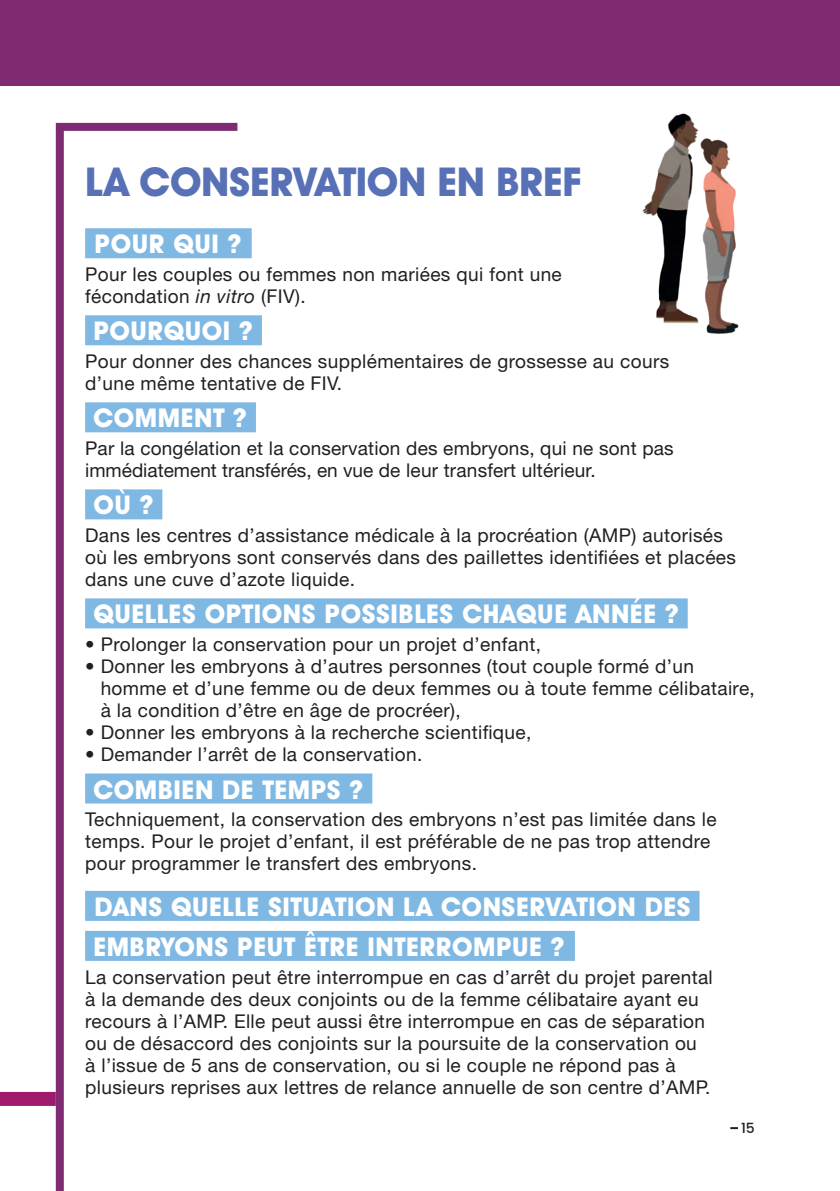
<style>
.page{position:relative;width:840px;height:1191px;background:#fff}
.page>*{position:absolute;margin:0;border:0;box-sizing:border-box;transform-origin:0 0}
.t1{font:700 40px "Avant Garde IT Cby BT";letter-spacing:-.01em;color:#5870b6}
.t2{font:700 26px/40px "Avant Garde IT Cby BT";letter-spacing:.02em;color:#fff}
.t3{font:19px/22px "Helvetica Neue LT Std";letter-spacing:.02em;color:#231f20}
.t4{font:500 14px "Poppins";color:#231f20}
.s1{font-style:italic}
</style>
<div class="page">
<div style="left:0;top:0;width:839px;height:85px;background:#7f2a71"></div>
<div style="left:0;top:1092px;width:56px;height:14px;background:#9f1a6d"></div>
<img style="left:642px;top:113px;width:97px;height:221px">
<div style="left:85px;top:228px;width:166px;height:30px;background:#80b8e4"></div>
<div style="left:85px;top:315px;width:177px;height:30px;background:#80b8e4"></div>
<div style="left:85px;top:402px;width:171px;height:30px;background:#80b8e4"></div>
<div style="left:85px;top:598px;width:602px;height:30px;background:#80b8e4"></div>
<div style="left:85px;top:773px;width:287px;height:30px;background:#80b8e4"></div>
<div style="left:85px;top:891px;width:614px;height:30px;background:#80b8e4"></div>
<div style="left:85px;top:931px;width:489px;height:30px;background:#80b8e4"></div>
<svg style="left:52px;top:122px;width:193px;height:1069px"></svg>
<svg style="left:730px;top:1127px;width:7px;height:2px"></svg>
<h1 class="t1" style="left:85px;top:158px;width:498px">LA CONSERVATION EN BREF</h1>
<h2 class="t2" style="left:95px;top:224px;width:148px">POUR QUI ?</h2>
<p class="t3" style="left:85px;top:263px;width:478px">Pour les couples ou femmes non mariées qui font une fécondation <span class="s1">in vitro</span> (FIV).</p>
<h2 class="t2" style="left:93px;top:311px;width:161px">POURQUOI ?</h2>
<p class="t3" style="left:85px;top:350px;width:585px">Pour donner des chances supplémentaires de grossesse au cours d’une même tentative de FIV.</p>
<h2 class="t2" style="left:93px;top:398px;width:155px">COMMENT ?</h2>
<p class="t3" style="left:85px;top:437px;width:589px">Par la congélation et la conservation des embryons, qui ne sont pas immédiatement transférés, en vue de leur transfert ultérieur.</p>
<h2 class="t2" style="left:93px;top:485px;width:62px">OÙ ?</h2>
<p class="t3" style="left:85px;top:524px;width:652px">Dans les centres d’assistance médicale à la procréation (AMP) autorisés où les embryons sont conservés dans des paillettes identifiées et placées dans une cuve d’azote liquide.</p>
<h2 class="t2" style="left:93px;top:594px;width:586px">QUELLES OPTIONS POSSIBLES CHAQUE ANNÉE ?</h2>
<p class="t3" style="left:85px;top:633px;width:457px">• Prolonger la conservation pour un projet d’enfant,</p>
<p class="t3" style="left:101px;top:655px;width:655px;text-indent:-16px">• Donner les embryons à d’autres personnes (tout couple formé d’un homme et d’une femme ou de deux femmes ou à toute femme célibataire, à la condition d’être en âge de procréer),</p>
<p class="t3" style="left:85px;top:721px;width:447px">• Donner les embryons à la recherche scientifique,</p>
<p class="t3" style="left:85px;top:743px;width:338px">• Demander l’arrêt de la conservation.</p>
<h2 class="t2" style="left:93px;top:769px;width:271px">COMBIEN DE TEMPS ?</h2>
<p class="t3" style="left:85px;top:808px;width:632px">Techniquement, la conservation des embryons n’est pas limitée dans le temps. Pour le projet d’enfant, il est préférable de ne pas trop attendre pour programmer le transfert des embryons.</p>
<h2 class="t2" style="left:93px;top:886px;width:598px">DANS QUELLE SITUATION LA CONSERVATION DES<br>EMBRYONS PEUT ÊTRE INTERROMPUE ?</h2>
<p class="t3" style="left:85px;top:965px;width:629px">La conservation peut être interrompue en cas d’arrêt du projet parental à la demande des deux conjoints ou de la femme célibataire ayant eu recours à l’AMP. Elle peut aussi être interrompue en cas de séparation ou de désaccord des conjoints sur la poursuite de la conservation ou<br>à l’issue de 5 ans de conservation, ou si le couple ne répond pas à plusieurs reprises aux lettres de relance annuelle de son centre d’AMP.</p>
<p class="t4" style="left:740px;top:1120px;width:15px">15</p>
</div>
